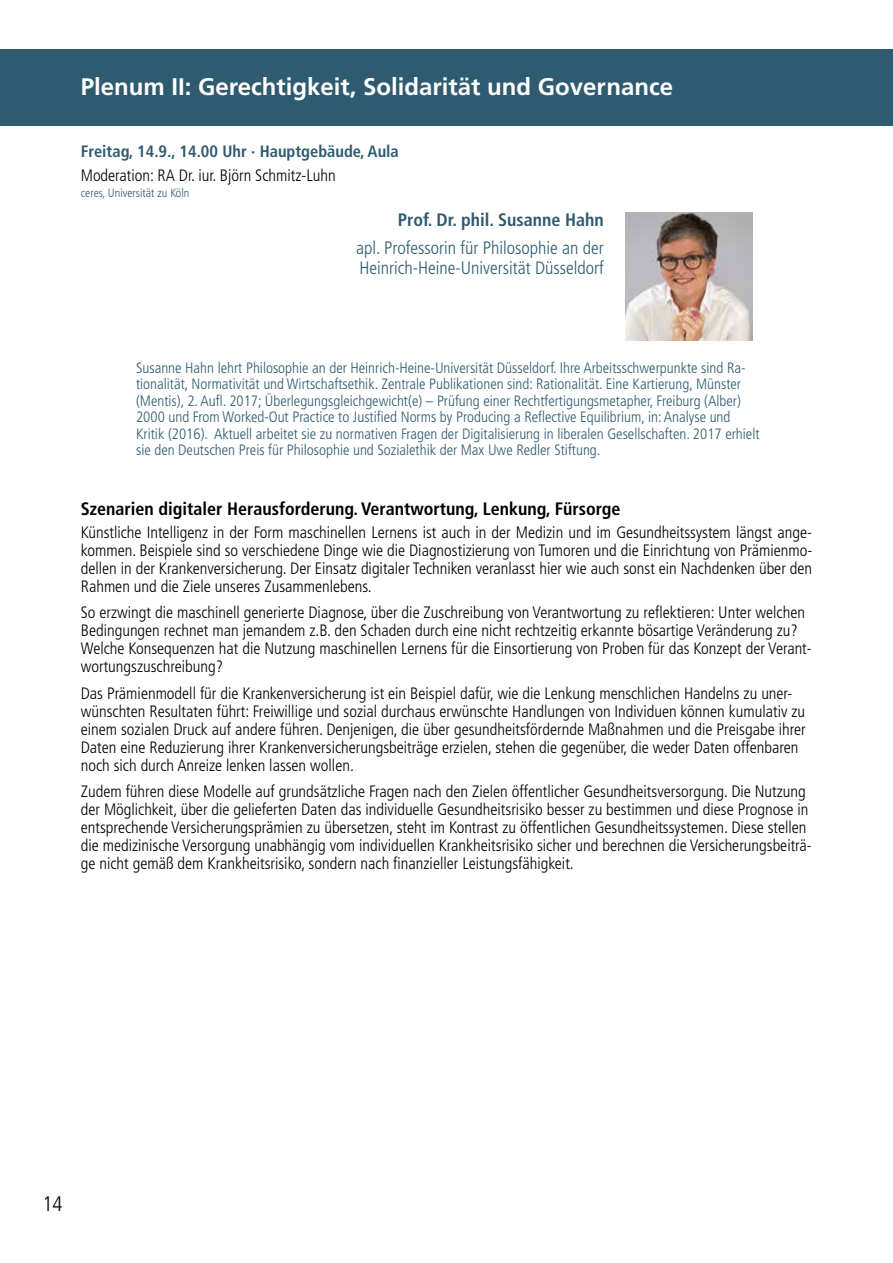
<style>
.page{position:relative;width:893px;height:1263px;background:#fff}
.page>*{position:absolute;margin:0;border:0;box-sizing:border-box;transform-origin:0 0}
.t1{font:700 24px "Frutiger LT Std";color:#fff}
.t2{font:300 condensed 21px "Frutiger LT Std";color:#000}
.t3{font:300 condensed 18px/19.5px "Frutiger LT Std";color:#2f5b70}
.t4{font:700 condensed 18px "Frutiger LT Std";color:#000}
.t5{font:700 condensed 18px "Frutiger LT Std";color:#2f5b70}
.t6{font:300 condensed 16.5px/18px "Frutiger LT Std";color:#000}
.t7{font:700 condensed 16.5px "Frutiger LT Std";color:#2f5b70}
.t8{font:300 condensed 15px/16.5px "Frutiger LT Std";color:#2f5b70}
.t9{font:300 condensed 12px "Frutiger LT Std";color:#2f5b70}
</style>
<div class="page">
<div style="left:0;top:49px;width:893px;height:76px;background:#2f5b70"></div>
<img style="left:625px;top:213px;width:128px;height:127px">
<h1 class="t1" style="left:81px;top:72px;width:594px">Plenum II: Gerechtigkeit, Solidarität und Governance</h1>
<p class="t7" style="left:81px;top:141px;width:320px">Freitag, 14.9., 14.00 Uhr · Hauptgebäude, Aula</p>
<p class="t6" style="left:81px;top:166px;width:256px">Moderation: RA Dr. iur. Björn Schmitz-Luhn</p>
<p class="t9" style="left:81px;top:186px;width:110px">ceres, Universität zu Köln</p>
<p class="t5" style="left:398px;top:209px;width:207px">Prof. Dr. phil. Susanne Hahn</p>
<p class="t3" style="left:356px;top:238px;width:249px">apl. Professorin für Philosophie an der<br>Heinrich-Heine-Universität Düsseldorf</p>
<p class="t8" style="left:136px;top:359px;width:625px">Susanne Hahn lehrt Philosophie an der Heinrich-Heine-Universität Düsseldorf. Ihre Arbeitsschwerpunkte sind Ra&shy;tionalität, Normativität und Wirtschaftsethik. Zentrale Publikationen sind: Rationalität. Eine Kartierung, Münster (Mentis), 2. Aufl. 2017; Überlegungsgleichgewicht(e) – Prüfung einer Rechtfertigungsmetapher, Freiburg (Alber)<br>2000 und From Worked-Out Practice to Justified Norms by Producing a Reflective Equilibrium, in: Analyse und Kritik (2016). Aktuell arbeitet sie zu normativen Fragen der Digitalisierung in liberalen Gesellschaften. 2017 erhielt sie den Deutschen Preis für Philosophie und Sozialethik der Max Uwe Redler Stiftung.</p>
<p class="t4" style="left:81px;top:498px;width:541px">Szenarien digitaler Herausforderung. Verantwortung, Lenkung, Fürsorge</p>
<p class="t6" style="left:81px;top:523px;width:733px;text-align:justify">Künstliche Intelligenz in der Form maschinellen Lernens ist auch in der Medizin und im Gesundheitssystem längst ange&shy;kommen. Beispiele sind so verschiedene Dinge wie die Diagnostizierung von Tumoren und die Einrichtung von Prämienmo&shy;dellen in der Krankenversicherung. Der Einsatz digitaler Techniken veranlasst hier wie auch sonst ein Nachdenken über den Rahmen und die Ziele unseres Zusammenlebens.</p>
<p class="t6" style="left:81px;top:604px;width:732px">So erzwingt die maschinell generierte Diagnose, über die Zuschreibung von Verantwortung zu reflektieren: Unter welchen Bedingungen rechnet man jemandem z.B. den Schaden durch eine nicht rechtzeitig erkannte bösartige Veränderung zu?<br>Welche Konsequenzen hat die Nutzung maschinellen Lernens für die Einsortierung von Proben für das Konzept der Verant&shy;wortungszuschreibung?</p>
<p class="t6" style="left:81px;top:684px;width:727px">Das Prämienmodell für die Krankenversicherung ist ein Beispiel dafür, wie die Lenkung menschlichen Handelns zu uner&shy;wünschten Resultaten führt: Freiwillige und sozial durchaus erwünschte Handlungen von Individuen können kumulativ zu einem sozialen Druck auf andere führen. Denjenigen, die über gesundheitsfördernde Maßnahmen und die Preisgabe ihrer Daten eine Reduzierung ihrer Krankenversicherungsbeiträge erzielen, stehen die gegenüber, die weder Daten offenbaren noch sich durch Anreize lenken lassen wollen.</p>
<p class="t6" style="left:81px;top:783px;width:732px">Zudem führen diese Modelle auf grundsätzliche Fragen nach den Zielen öffentlicher Gesundheitsversorgung. Die Nutzung der Möglichkeit, über die gelieferten Daten das individuelle Gesundheitsrisiko besser zu bestimmen und diese Prognose in entsprechende Versicherungsprämien zu übersetzen, steht im Kontrast zu öffentlichen Gesundheitssystemen. Diese stellen die medizinische Versorgung unabhängig vom individuellen Krankheitsrisiko sicher und berechnen die Versicherungsbeiträ&shy;ge nicht gemäß dem Krankheitsrisiko, sondern nach finanzieller Leistungsfähigkeit.</p>
<p class="t2" style="left:43px;top:1191px;width:22px">14</p>
</div>
